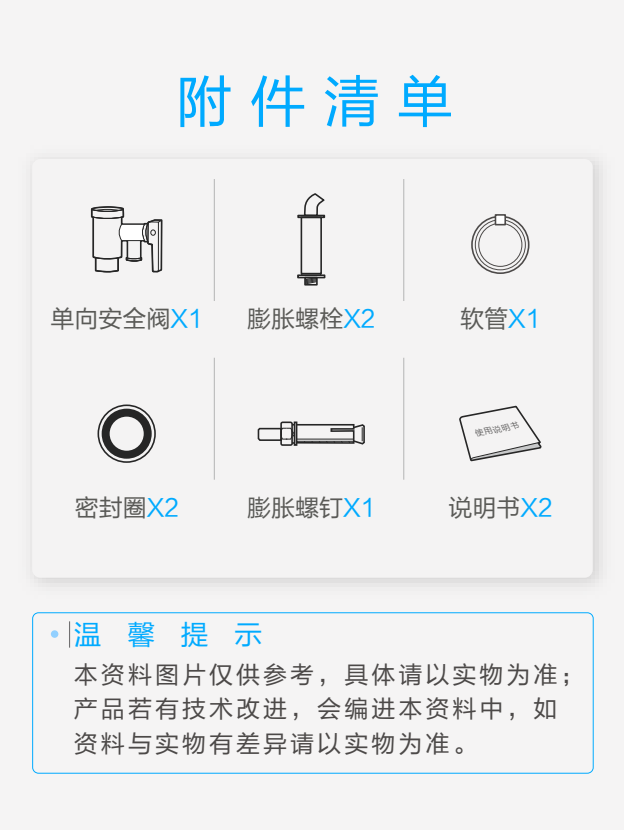
<style>
.page{position:relative;width:624px;height:830px;background:#fff}
.page>*{position:absolute;margin:0;border:0;box-sizing:border-box;transform-origin:0 0}
.t1{font:56px "FZLTHK GBK1 0";color:#0af}
.t2{font:27.6px "FZLTHK GBK1 0";color:#0af}
.t3{font:24px/34.4px "FZLTHK GBK1 0";letter-spacing:.125em;color:#4c4948}
.t4{font:24px "FZLTHK GBK1 0";color:#5a5a57}
.t5{font:italic 8.4px "FZLTHK GBK1 0";color:#666565}
.s1{color:#0af}
</style>
<div class="page">
<div style="left:0;top:0;width:624px;height:829px;background:#f5f4f4"></div>
<hr style="left:214px;top:179px;width:1px;height:122px;background:#b4b4b4">
<hr style="left:403px;top:179px;width:1px;height:122px;background:#b4b4b4">
<hr style="left:214px;top:357px;width:1px;height:122px;background:#b4b4b4">
<hr style="left:403px;top:357px;width:1px;height:122px;background:#b4b4b4">
<div style="left:304px;top:276px;width:14px;height:9px;border:2px solid #262626"></div>
<div style="left:300px;top:216px;width:22px;height:58px;border:2px solid #262626"></div>
<div style="left:301px;top:273px;width:20px;height:2px;border:1px solid #262626"></div>
<div style="left:297px;top:274px;width:28px;height:4px;border:2px solid #262626"></div>
<svg style="left:304px;top:277px;width:13px;height:7px"></svg>
<div style="left:297px;top:214px;width:28px;height:4px;border:2px solid #262626"></div>
<svg style="left:303px;top:193px;width:22px;height:24px"></svg>
<svg style="left:102px;top:408px;width:50px;height:50px"></svg>
<div style="left:97px;top:404px;width:59px;height:58px;border:2px solid #262626;border-radius:50%"></div>
<div style="left:280px;top:421px;width:13px;height:24px;border:2px solid #262626;border-radius:2px"></div>
<div style="left:294px;top:421px;width:3px;height:24px;border:2px solid #262626"></div>
<svg style="left:257px;top:423px;width:108px;height:22px"></svg>
<hr style="left:296px;top:438px;width:58px;height:1px;background:#262626">
<div style="left:475px;top:219px;width:50px;height:51px;border:1px solid #4c4948;border-radius:50%"></div>
<div style="left:478px;top:223px;width:44px;height:43px;border:1px solid #4c4948;border-radius:50%"></div>
<div style="left:471px;top:215px;width:58px;height:59px;border:2px solid #4c4948;border-radius:50%"></div>
<div style="left:494px;top:214px;width:12px;height:11px;background:#fff;border:2px solid #4c4948"></div>
<svg style="left:459px;top:405px;width:83px;height:57px"></svg>
<svg style="left:90px;top:206px;width:73px;height:67px"></svg>
<svg style="left:69px;top:621px;width:1px;height:26px"></svg>
<div style="left:51px;top:630px;width:7px;height:7px;background:#92d0ff;border-radius:50%"></div>
<div style="left:32px;top:612px;width:561px;height:161px;border:1px solid #0af;border-radius:6px"></div>
<h1 class="t1" style="left:176px;top:70px;width:278px">附件清单</h1>
<p class="t4" style="left:50px;top:305px;width:154px">单向安全阀<span class="s1">X1</span></p>
<p class="t4" style="left:247px;top:305px;width:129px">膨胀螺栓<span class="s1">X2</span></p>
<p class="t4" style="left:460px;top:305px;width:82px">软管<span class="s1">X1</span></p>
<p class="t5" style="left:475px;top:428px;width:46px;rotate:-11deg">使用说明书</p>
<p class="t4" style="left:75px;top:494px;width:105px">密封圈<span class="s1">X2</span></p>
<p class="t4" style="left:247px;top:494px;width:130px">膨胀螺钉<span class="s1">X1</span></p>
<p class="t4" style="left:448px;top:494px;width:105px">说明书<span class="s1">X2</span></p>
<p class="t2" style="left:74px;top:618px;width:189px">温馨提示</p>
<p class="t3" style="left:74px;top:657px;width:512px">本资料图片仅供参考，具体请以实物为准；产品若有技术改进，会编进本资料中，如资料与实物有差异请以实物为准。</p>
</div>
